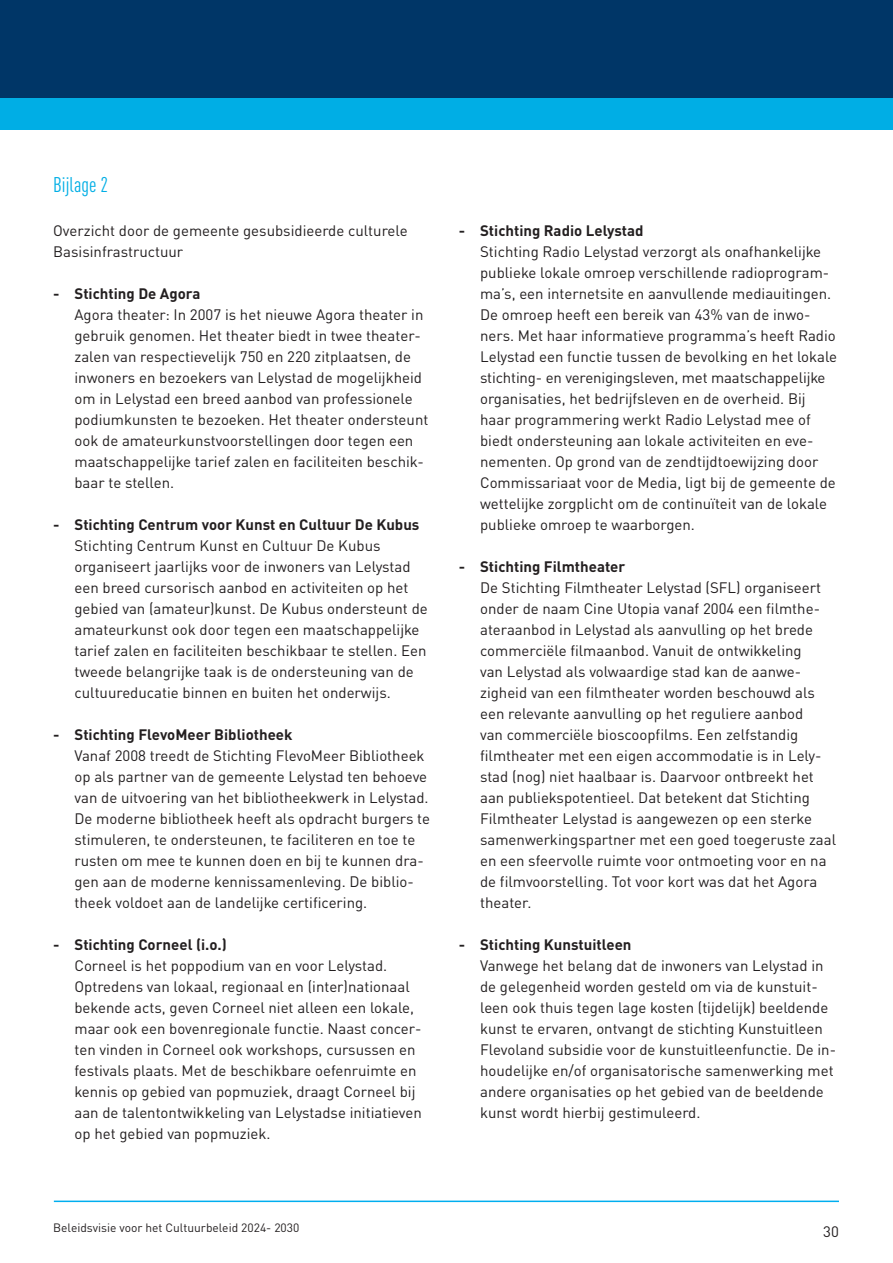
<style>
.page{position:relative;width:893px;height:1263px;background:#fff}
.page>*{position:absolute;margin:0;border:0;box-sizing:border-box;transform-origin:0 0}
.t1{font:condensed 21px "DIN Pro";color:#00aee5}
.t2{font:15px/21px "DIN Pro";color:#231f20}
.t3{font:700 15px "DIN Pro";color:#231f20}
.t4{font:12px "DIN Pro";color:#231f20}
</style>
<div class="page">
<hr style="left:54px;top:1200px;width:785px;height:2px;background:#00aeef">
<div style="left:0;top:0;width:893px;height:114px;background:#003667"></div>
<div style="left:0;top:99px;width:893px;height:31px;background:#00aee5"></div>
<h1 class="t1" style="left:53px;top:169px;width:56px">Bijlage 2</h1>
<p class="t2" style="left:53px;top:219px;width:356px">Overzicht door de gemeente gesubsidieerde culturele<br>Basisinfrastructuur</p>
<p class="t3" style="left:53px;top:281px;width:149px">- Stichting De Agora</p>
<p class="t2" style="left:74px;top:303px;width:355px">Agora theater: In 2007 is het nieuwe Agora theater in gebruik genomen. Het theater biedt in twee theater&shy;zalen van respectievelijk 750 en 220 zitplaatsen, de inwoners en bezoekers van Lelystad de mogelijkheid om in Lelystad een breed aanbod van professionele podiumkunsten te bezoeken. Het theater ondersteunt ook de amateurkunstvoorstellingen door tegen een maatschappelijke tarief zalen en faciliteiten beschik&shy;baar te stellen.</p>
<p class="t3" style="left:53px;top:512px;width:368px">- Stichting Centrum voor Kunst en Cultuur De Kubus</p>
<p class="t2" style="left:74px;top:534px;width:355px">Stichting Centrum Kunst en Cultuur De Kubus organiseert jaarlijks voor de inwoners van Lelystad een breed cursorisch aanbod en activiteiten op het gebied van (amateur)kunst. De Kubus ondersteunt de amateurkunst ook door tegen een maatschappelijke tarief zalen en faciliteiten beschikbaar te stellen. Een tweede belangrijke taak is de ondersteuning van de cultuureducatie binnen en buiten het onderwijs.</p>
<p class="t3" style="left:53px;top:722px;width:241px">- Stichting FlevoMeer Bibliotheek</p>
<p class="t2" style="left:74px;top:744px;width:357px">Vanaf 2008 treedt de Stichting FlevoMeer Bibliotheek op als partner van de gemeente Lelystad ten behoeve van de uitvoering van het bibliotheekwerk in Lelystad.<br>De moderne bibliotheek heeft als opdracht burgers te stimuleren, te ondersteunen, te faciliteren en toe te rusten om mee te kunnen doen en bij te kunnen dra&shy;gen aan de moderne kennissamenleving. De biblio&shy;theek voldoet aan de landelijke certificering.</p>
<p class="t3" style="left:53px;top:932px;width:175px">- Stichting Corneel (i.o.)</p>
<p class="t2" style="left:74px;top:954px;width:349px">Corneel is het poppodium van en voor Lelystad.<br>Optredens van lokaal, regionaal en (inter)nationaal bekende acts, geven Corneel niet alleen een lokale, maar ook een bovenregionale functie. Naast concer&shy;ten vinden in Corneel ook workshops, cursussen en festivals plaats. Met de beschikbare oefenruimte en kennis op gebied van popmuziek, draagt Corneel bij aan de talentontwikkeling van Lelystadse initiatieven op het gebied van popmuziek.</p>
<p class="t3" style="left:459px;top:218px;width:186px">- Stichting Radio Lelystad</p>
<p class="t2" style="left:480px;top:240px;width:359px">Stichting Radio Lelystad verzorgt als onafhankelijke publieke lokale omroep verschillende radioprogram&shy;ma’s, een internetsite en aanvullende mediauitingen.<br>De omroep heeft een bereik van 43% van de inwo&shy;ners. Met haar informatieve programma’s heeft Radio Lelystad een functie tussen de bevolking en het lokale stichting- en verenigingsleven, met maatschappelijke organisaties, het bedrijfsleven en de overheid. Bij haar programmering werkt Radio Lelystad mee of biedt ondersteuning aan lokale activiteiten en eve&shy;nementen. Op grond van de zendtijdtoewijzing door Commissariaat voor de Media, ligt bij de gemeente de wettelijke zorgplicht om de continuïteit van de lokale publieke omroep te waarborgen.</p>
<p class="t3" style="left:459px;top:554px;width:168px">- Stichting Filmtheater</p>
<p class="t2" style="left:480px;top:576px;width:357px">De Stichting Filmtheater Lelystad (SFL) organiseert onder de naam Cine Utopia vanaf 2004 een filmthe&shy;ateraanbod in Lelystad als aanvulling op het brede commerciële filmaanbod. Vanuit de ontwikkeling<br>van Lelystad als volwaardige stad kan de aanwe&shy;zigheid van een filmtheater worden beschouwd als een relevante aanvulling op het reguliere aanbod<br>van commerciële bioscoopfilms. Een zelfstandig filmtheater met een eigen accommodatie is in Lely&shy;stad (nog) niet haalbaar is. Daarvoor ontbreekt het aan publiekspotentieel. Dat betekent dat Stichting Filmtheater Lelystad is aangewezen op een sterke samenwerkingspartner met een goed toegeruste zaal en een sfeervolle ruimte voor ontmoeting voor en na de filmvoorstelling. Tot voor kort was dat het Agora theater.</p>
<p class="t3" style="left:459px;top:932px;width:174px">- Stichting Kunstuitleen</p>
<p class="t2" style="left:480px;top:954px;width:357px">Vanwege het belang dat de inwoners van Lelystad in de gelegenheid worden gesteld om via de kunstuit&shy;leen ook thuis tegen lage kosten (tijdelijk) beeldende kunst te ervaren, ontvangt de stichting Kunstuitleen Flevoland subsidie voor de kunstuitleenfunctie. De in&shy;houdelijke en/of organisatorische samenwerking met andere organisaties op het gebied van de beeldende kunst wordt hierbij gestimuleerd.</p>
<p class="t4" style="left:53px;top:1218px;width:248px">Beleidsvisie voor het Cultuurbeleid 2024- 2030</p>
<p class="t2" style="left:823px;top:1219px;width:17px">30</p>
</div>
